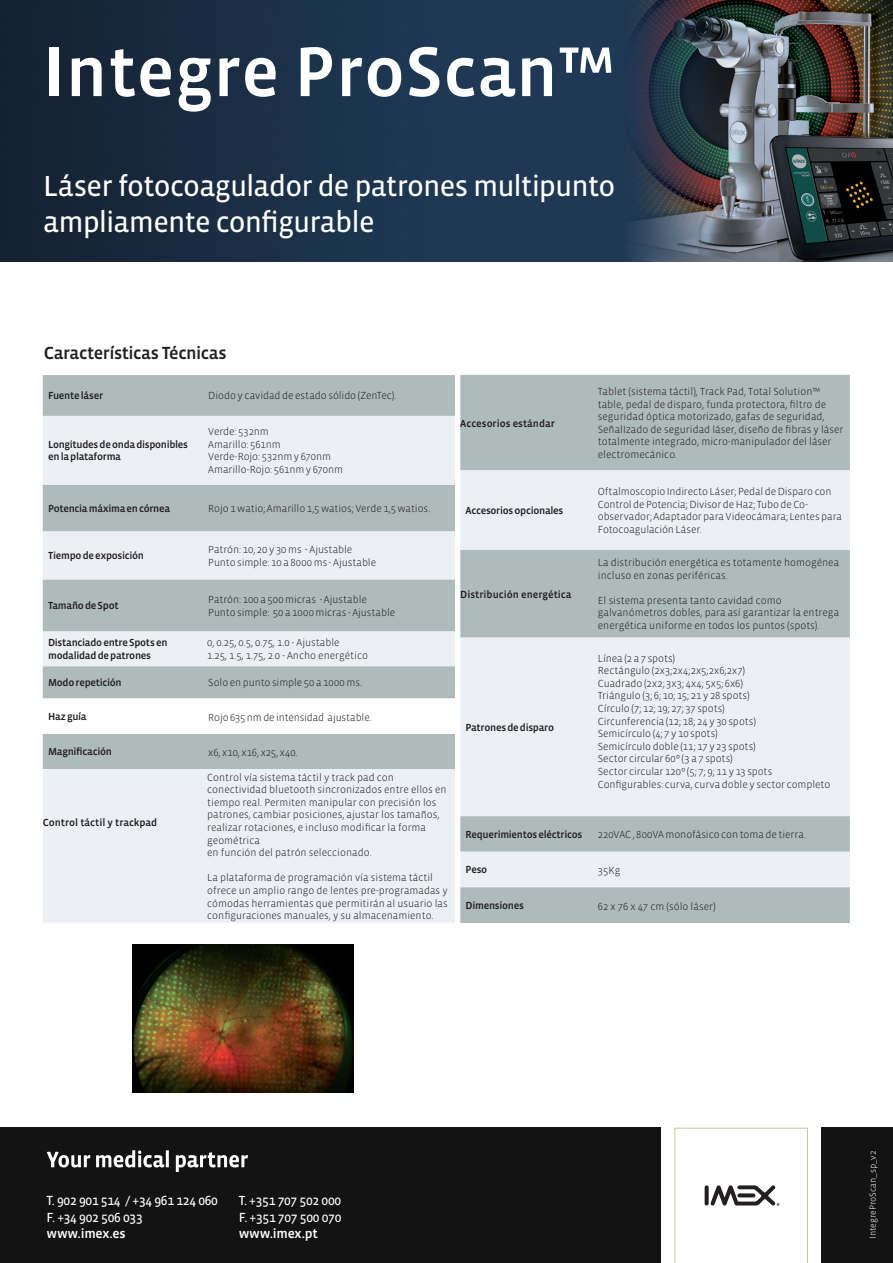
<style>
.page{position:relative;width:893px;height:1263px;background:#fff}
.page>*{position:absolute;margin:0;border:0;box-sizing:border-box;transform-origin:0 0}
.t1{font:72px "Vista Sans Med";color:#fff}
.t2{font:29.7px/35.8px "Vista Sans Reg";letter-spacing:-.03em;color:#fff}
.t3{font:18px "Vista Sans Med";letter-spacing:-.03em;color:#231f20}
.t4{font:13.5px/16.5px "Vista Sans Reg";letter-spacing:-.02em;color:#fff}
.t5{font:13.5px "Vista Sans Med";letter-spacing:-.02em;color:#fff}
.t6{font:300 10.5px/12.6px "Vista Sans";color:#231f20}
.t7{font:10.5px/12.6px "Vista Sans Med";letter-spacing:-.025em;color:#231f20}
.t8{font:10.5px "Vista Sans Med";color:#231f20}
.t9{font:300 9px "Vista Sans";color:#fff}
</style>
<div class="page">
<img style="left:0;top:0;width:893px;height:262px">
<div style="left:43px;top:375px;width:412px;height:41px;background:#adbbbb"></div>
<svg style="left:43px;top:416px;width:412px;height:507px;background:#d6dde0"></svg>
<svg style="left:43px;top:698px;width:412px;height:36px"></svg>
<svg style="left:674px;top:1128px;width:134px;height:135px"></svg>
<div style="left:821px;top:1128px;width:72px;height:135px;background:#131314"></div>
<div style="left:0;top:1128px;width:661px;height:135px;background:#131314"></div>
<svg style="left:47px;top:1150px;width:201px;height:22px"></svg>
<img style="left:133px;top:945px;width:220px;height:148px">
<div style="left:460px;top:375px;width:390px;height:95px;background:#adbbbb"></div>
<svg style="left:460px;top:470px;width:390px;height:346px;background:#dce2e6"></svg>
<svg style="left:460px;top:816px;width:390px;height:107px;background:#c2cdce"></svg>
<h1 class="t1" style="left:43px;top:35px;width:573px">Integre ProScan™</h1>
<h2 class="t2" style="left:43px;top:169px;width:574px">Láser fotocoagulador de patrones multipunto ampliamente configurable</h2>
<h3 class="t3" style="left:44px;top:344px;width:184px">Características Técnicas</h3>
<p class="t7" style="left:48px;top:390px;width:57px">Fuente láser</p>
<p class="t6" style="left:208px;top:390px;width:190px">Diodo y cavidad de estado sólido (ZenTec).</p>
<p class="t7" style="left:48px;top:438px;width:142px">Longitudes de onda disponibles en la plataforma</p>
<p class="t6" style="left:208px;top:426px;width:136px">Verde: 532nm<br>Amarillo: 561nm<br>Verde-Rojo: 532nm y 670nm<br>Amarillo-Rojo: 561nm y 670nm</p>
<p class="t7" style="left:48px;top:502px;width:124px">Potencia máxima en córnea</p>
<p class="t6" style="left:208px;top:502px;width:224px">Rojo 1 watio; Amarillo 1,5 watios; Verde 1,5 watios.</p>
<p class="t7" style="left:48px;top:550px;width:97px">Tiempo de exposición</p>
<p class="t6" style="left:208px;top:543px;width:169px">Patrón: 10, 20 y 30 ms - Ajustable<br>Punto simple: 10 a 8000 ms - Ajustable</p>
<p class="t7" style="left:48px;top:600px;width:72px">Tamaño de Spot</p>
<p class="t6" style="left:208px;top:593px;width:189px">Patrón: 100 a 500 micras - Ajustable<br>Punto simple: 50 a 1000 micras - Ajustable</p>
<p class="t7" style="left:48px;top:637px;width:121px">Distanciado entre Spots en modalidad de patrones</p>
<p class="t6" style="left:207px;top:637px;width:162px">0, 0.25, 0.5, 0.75, 1.0 - Ajustable<br>1.25, 1.5, 1.75, 2.0 - Ancho energético</p>
<p class="t7" style="left:48px;top:677px;width:75px">Modo repetición</p>
<p class="t6" style="left:208px;top:677px;width:155px">Solo en punto simple 50 a 1000 ms.</p>
<p class="t7" style="left:48px;top:710px;width:40px">Haz guía</p>
<p class="t6" style="left:208px;top:711px;width:165px">Rojo 635 nm de intensidad ajustable.</p>
<p class="t7" style="left:48px;top:746px;width:65px">Magnificación</p>
<p class="t6" style="left:208px;top:746px;width:91px">x6, x10, x16, x25, x40.</p>
<p class="t6" style="left:207px;top:771px;width:241px">Control vía sistema táctil y track pad con conectividad bluetooth sincronizados entre ellos en tiempo real. Permiten manipular con precisión los patrones, cambiar posiciones, ajustar los tamaños, realizar rotaciones, e incluso modificar la forma geométrica<br>en función del patrón seleccionado.</p>
<p class="t6" style="left:207px;top:872px;width:242px">La plataforma de programación vía sistema táctil ofrece un amplio rango de lentes pre-programadas y cómodas herramientas que permitirán al usuario las configuraciones manuales, y su almacenamiento.</p>
<p class="t8" style="left:43px;top:817px;width:116px">Control táctil y trackpad</p>
<p class="t8" style="left:460px;top:418px;width:96px">Accesorios estándar</p>
<p class="t7" style="left:466px;top:504px;width:99px">Accesorios opcionales</p>
<p class="t8" style="left:460px;top:589px;width:113px">Distribución energética</p>
<p class="t7" style="left:466px;top:721px;width:90px">Patrones de disparo</p>
<p class="t6" style="left:598px;top:385px;width:247px">Tablet (sistema táctil), Track Pad, Total Solution™ table, pedal de disparo, funda protectora, filtro de seguridad óptica motorizado, gafas de seguridad, SeñalIzado de seguridad láser, diseño de fibras y láser totalmente integrado, micro-manipulador del láser electromecánico.</p>
<p class="t6" style="left:598px;top:485px;width:246px">Oftalmoscopio Indirecto Láser; Pedal de Disparo con Control de Potencia; Divisor de Haz; Tubo de Co&shy;observador; Adaptador para Videocámara; Lentes para Fotocoagulación Láser.</p>
<p class="t6" style="left:598px;top:556px;width:243px">La distribución energética es totamente homogénea incluso en zonas periféricas.</p>
<p class="t6" style="left:598px;top:594px;width:243px">El sistema presenta tanto cavidad como galvanómetros dobles, para así garantizar la entrega energética uniforme en todos los puntos (spots).</p>
<p class="t6" style="left:598px;top:652px;width:234px">Línea (2 a 7 spots)<br>Rectángulo (2x3;2x4;2x5;2x6;2x7)<br>Cuadrado (2x2; 3x3; 4x4; 5x5; 6x6)<br>Triángulo (3; 6; 10; 15; 21 y 28 spots)<br>Círculo (7; 12; 19; 27; 37 spots)<br>Circunferencia (12; 18; 24 y 30 spots)<br>Semicírculo (4; 7 y 10 spots)<br>Semicírculo doble (11; 17 y 23 spots)<br>Sector circular 60º (3 a 7 spots)<br>Sector circular 120º (5; 7; 9; 11 y 13 spots Configurables: curva, curva doble y sector completo</p>
<p class="t7" style="left:466px;top:828px;width:118px">Requerimientos eléctricos</p>
<p class="t6" style="left:598px;top:828px;width:210px">220VAC , 800VA monofásico con toma de tierra.</p>
<p class="t7" style="left:466px;top:864px;width:23px">Peso</p>
<p class="t6" style="left:598px;top:864px;width:24px">35Kg</p>
<p class="t7" style="left:466px;top:899px;width:60px">Dimensiones</p>
<p class="t6" style="left:598px;top:900px;width:119px">62 x 76 x 47 cm (sólo láser)</p>
<p class="t4" style="left:47px;top:1193px;width:173px">T. 902 901 514 / +34 961 124 060<br>F. +34 902 506 033</p>
<p class="t5" style="left:47px;top:1227px;width:81px">www.imex.es</p>
<p class="t4" style="left:239px;top:1193px;width:104px">T. +351 707 502 000<br>F. +351 707 500 070</p>
<p class="t5" style="left:239px;top:1227px;width:81px">www.imex.pt</p>
<p class="t9" style="left:868px;top:1239px;width:90px;rotate:-90deg">IntegreProScan_sp_v2</p>
</div>
